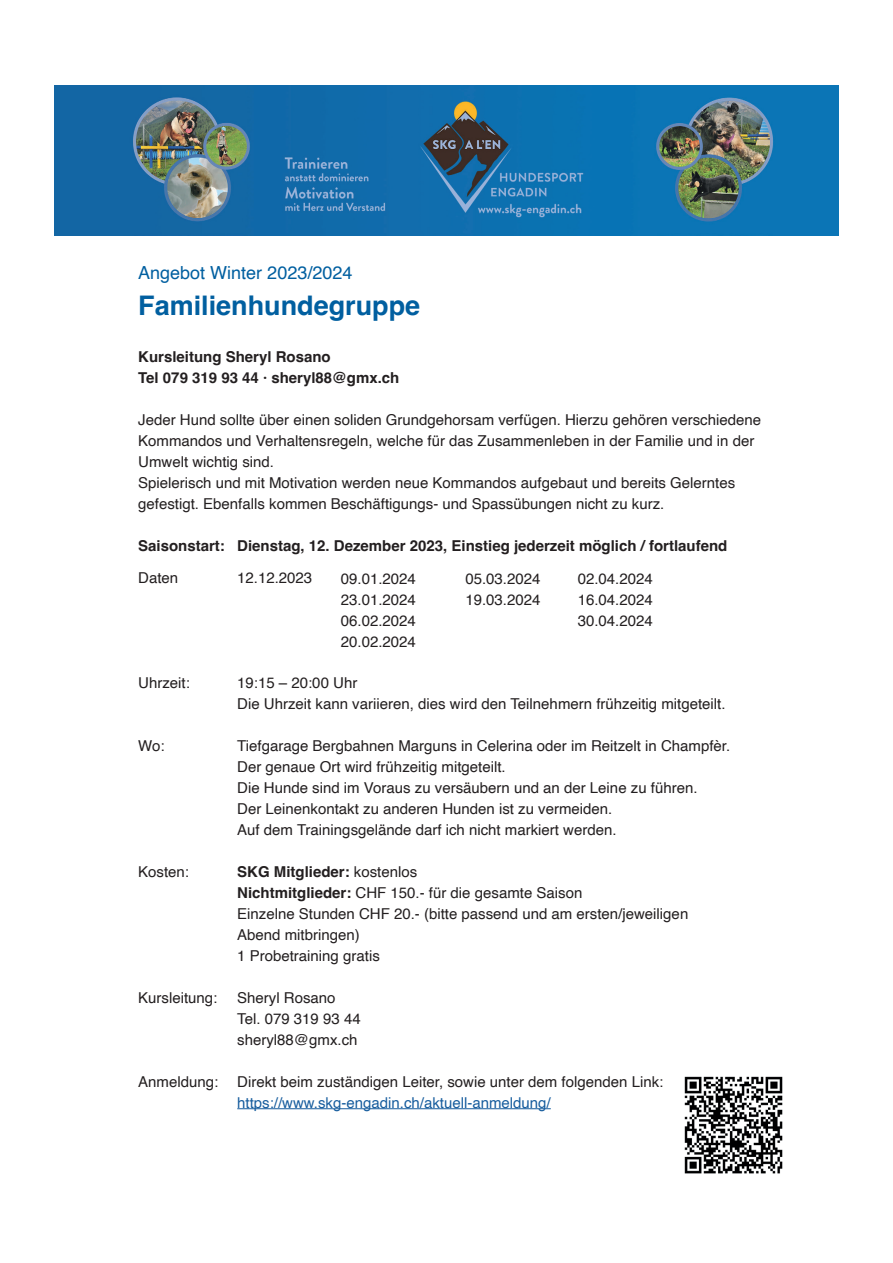
<style>
.page{position:relative;width:893px;height:1263px;background:#fff}
.page>*{position:absolute;margin:0;border:0;box-sizing:border-box;transform-origin:0 0}
.t1{font:700 27px "Helvetica";color:#015fa0}
.t2{font:18px "Helvetica";color:#015fa0}
.t3{font:15px/21px "Helvetica";color:#231f20}
.t4{font:700 15px/21px "Helvetica";color:#231f20}
.t5{font:15px "Helvetica";color:#175d9e}
.s1{font-weight:700}
</style>
<div class="page">
<img style="left:54px;top:85px;width:785px;height:151px">
<hr style="left:237px;top:1108px;width:314px;height:1px;background:#175d9e">
<img style="left:684px;top:1076px;width:99px;height:98px">
<p class="t2" style="left:138px;top:259px;width:216px">Angebot Winter 2023/2024</p>
<h1 class="t1" style="left:138px;top:289px;width:284px">Familienhundegruppe</h1>
<p class="t4" style="left:138px;top:348px;width:263px">Kursleitung Sheryl Rosano<br>Tel 079 319 93 44 · sheryl88@gmx.ch</p>
<p class="t3" style="left:138px;top:410px;width:624px">Jeder Hund sollte über einen soliden Grundgehorsam verfügen. Hierzu gehören verschiedene Kommandos und Verhaltensregeln, welche für das Zusammenleben in der Familie und in der Umwelt wichtig sind.<br>Spielerisch und mit Motivation werden neue Kommandos aufgebaut und bereits Gelerntes gefestigt. Ebenfalls kommen Beschäftigungs- und Spassübungen nicht zu kurz.</p>
<p class="t4" style="left:138px;top:537px;width:591px">Saisonstart: Dienstag, 12. Dezember 2023, Einstieg jederzeit möglich / fortlaufend</p>
<p class="t3" style="left:138px;top:567px;width:42px">Daten</p>
<p class="t3" style="left:237px;top:567px;width:77px">12.12.2023</p>
<p class="t3" style="left:341px;top:569px;width:77px;text-align:justify">09.01.2024<br>23.01.2024<br>06.02.2024<br>20.02.2024</p>
<p class="t3" style="left:465px;top:569px;width:77px">05.03.2024<br>19.03.2024</p>
<p class="t3" style="left:578px;top:569px;width:77px;text-align:justify">02.04.2024<br>16.04.2024<br>30.04.2024</p>
<p class="t3" style="left:138px;top:672px;width:53px">Uhrzeit:</p>
<p class="t3" style="left:237px;top:672px;width:490px">19:15 – 20:00 Uhr<br>Die Uhrzeit kann variieren, dies wird den Teilnehmern frühzeitig mitgeteilt.</p>
<p class="t3" style="left:138px;top:735px;width:28px">Wo:</p>
<p class="t3" style="left:237px;top:735px;width:495px">Tiefgarage Bergbahnen Marguns in Celerina oder im Reitzelt in Champfèr.<br>Der genaue Ort wird frühzeitig mitgeteilt.<br>Die Hunde sind im Voraus zu versäubern und an der Leine zu führen.<br>Der Leinenkontakt zu anderen Hunden ist zu vermeiden.<br>Auf dem Trainingsgelände darf ich nicht markiert werden.</p>
<p class="t3" style="left:138px;top:861px;width:52px">Kosten:</p>
<p class="t3" style="left:237px;top:861px;width:453px"><span class="s1">SKG Mitglieder:</span> kostenlos<br><span class="s1">Nichtmitglieder:</span> CHF 150.- für die gesamte Saison<br>Einzelne Stunden CHF 20.- (bitte passend und am ersten/jeweiligen Abend mitbringen)<br>1 Probetraining gratis</p>
<p class="t3" style="left:138px;top:987px;width:81px">Kursleitung:</p>
<p class="t3" style="left:237px;top:987px;width:125px">Sheryl Rosano<br>Tel. 079 319 93 44 sheryl88@gmx.ch</p>
<p class="t3" style="left:138px;top:1071px;width:82px">Anmeldung:</p>
<p class="t3" style="left:237px;top:1071px;width:428px">Direkt beim zuständigen Leiter, sowie unter dem folgenden Link:</p>
<p class="t5" style="left:237px;top:1091px;width:315px">https://www.skg-engadin.ch/aktuell-anmeldung/</p>
</div>
